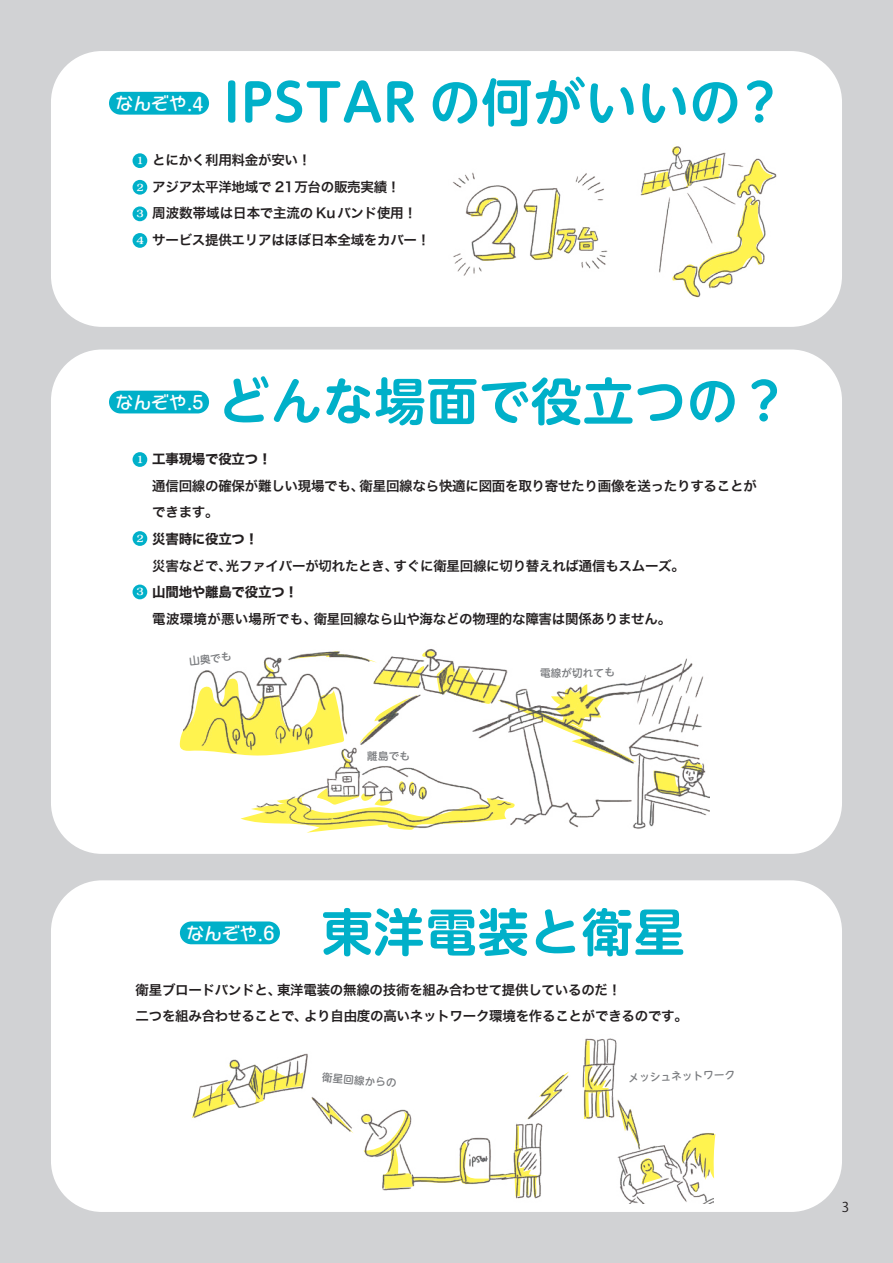
<style>
.page{position:relative;width:893px;height:1263px;background:#d1d2d4}
.page>*{position:absolute;margin:0;border:0;box-sizing:border-box;transform-origin:0 0}
.t1{font:700 51px "UD Shin M Go Pro De";letter-spacing:.02em;color:#00b0c9}
.t2{font:500 17.55px "Kamo Lime Std";letter-spacing:.02em;color:#fff}
.t3{font:13.5px/26.5px "Hira Kaku Std N W6";letter-spacing:-.02em;color:#231f20}
.t4{font:13.5px "Hira Kaku Std N W7";letter-spacing:-.02em;color:#231f20}
.t5{font:13.5px "Koz Go Pro";color:#231f20}
.t6{font:500 10.5px "UD Shin M Go Pro";letter-spacing:.01em;color:#7a7c7f}
.t7{font:9.6px "C4 Minniam E";color:#fff}
</style>
<div class="page">
<div style="left:51px;top:51px;width:791px;height:276px;background:#fff;border-radius:51px"></div>
<div style="left:51px;top:349px;width:791px;height:505px;background:#fff;border-radius:51px"></div>
<div style="left:51px;top:880px;width:791px;height:332px;background:#fff;border-radius:51px"></div>
<svg style="left:714px;top:1134px;width:1px;height:44px"></svg>
<div style="left:109px;top:92px;width:100px;height:23px;background:#00b0c9;border-radius:11px"></div>
<div style="left:109px;top:391px;width:100px;height:22px;background:#00b0c9;border-radius:11px"></div>
<div style="left:180px;top:921px;width:100px;height:23px;background:#00b0c9;border-radius:11px"></div>
<div style="left:133px;top:153px;width:14px;height:15px;background:#00b0c9;border-radius:50%"></div>
<div style="left:133px;top:452px;width:14px;height:15px;background:#00b0c9;border-radius:50%"></div>
<div style="left:133px;top:531px;width:14px;height:15px;background:#00b0c9;border-radius:50%"></div>
<div style="left:133px;top:585px;width:14px;height:14px;background:#00b0c9;border-radius:50%"></div>
<div style="left:133px;top:180px;width:14px;height:15px;background:#00b0c9;border-radius:50%"></div>
<div style="left:133px;top:206px;width:14px;height:15px;background:#00b0c9;border-radius:50%"></div>
<div style="left:133px;top:233px;width:14px;height:15px;background:#00b0c9;border-radius:50%"></div>
<img style="left:640px;top:146px;width:137px;height:152px">
<img style="left:452px;top:172px;width:156px;height:104px">
<img style="left:184px;top:649px;width:525px;height:181px">
<img style="left:192px;top:1038px;width:522px;height:165px">
<h1 class="t1" style="left:223px;top:61px;width:564px">IPSTAR の何がいいの？</h1>
<p class="t3" style="left:152px;top:147px;width:280px">とにかく利用料金が安い！<br>アジア太平洋地域で 21万台の販売実績！<br>周波数帯域は日本で主流の Kuバンド使用！サービス提供エリアはほぼ日本全域をカバー！</p>
<p class="t2" style="left:116px;top:90px;width:90px">なんぞや.4</p>
<p class="t7" style="left:136px;top:156px;width:9px">1</p>
<p class="t7" style="left:136px;top:182px;width:9px">2</p>
<p class="t7" style="left:136px;top:209px;width:9px">3</p>
<p class="t7" style="left:136px;top:235px;width:9px">4</p>
<h1 class="t1" style="left:219px;top:360px;width:573px">どんな場面で役立つの？</h1>
<p class="t4" style="left:152px;top:448px;width:121px">工事現場で役立つ！</p>
<p class="t3" style="left:152px;top:473px;width:606px">通信回線の確保が難しい現場でも、衛星回線なら快適に図面を取り寄せたり画像を送ったりすることができます。</p>
<p class="t4" style="left:152px;top:528px;width:108px">災害時に役立つ！</p>
<p class="t3" style="left:152px;top:552px;width:534px">災害などで、光ファイバーが切れたとき、すぐに衛星回線に切り替えれば通信もスムーズ。</p>
<p class="t4" style="left:152px;top:581px;width:147px">山間地や離島で役立つ！</p>
<p class="t3" style="left:152px;top:606px;width:520px">電波環境が悪い場所でも、衛星回線なら山や海などの物理的な障害は関係ありません。</p>
<p class="t2" style="left:116px;top:389px;width:90px">なんぞや.5</p>
<p class="t7" style="left:136px;top:455px;width:9px">1</p>
<p class="t7" style="left:136px;top:534px;width:9px">2</p>
<p class="t7" style="left:136px;top:587px;width:9px">3</p>
<p class="t6" style="left:188px;top:653px;width:44px;rotate:-7deg">山奥でも</p>
<p class="t6" style="left:367px;top:747px;width:44px">離島でも</p>
<p class="t6" style="left:540px;top:664px;width:76px">電線が切れても</p>
<h1 class="t1" style="left:322px;top:891px;width:365px">東洋電装と衛星</h1>
<p class="t3" style="left:136px;top:977px;width:554px">衛星ブロードバンドと、東洋電装の無線の技術を組み合わせて提供しているのだ！<br>二つを組み合わせることで、より自由度の高いネットワーク環境を作ることができるのです。</p>
<p class="t2" style="left:186px;top:920px;width:90px">なんぞや.6</p>
<p class="t6" style="left:323px;top:1068px;width:76px;rotate:5deg">衛星回線からの</p>
<p class="t6" style="left:628px;top:1069px;width:108px;rotate:-2deg">メッシュネットワーク</p>
<p class="t5" style="left:842px;top:1198px;width:9px">3</p>
</div>
